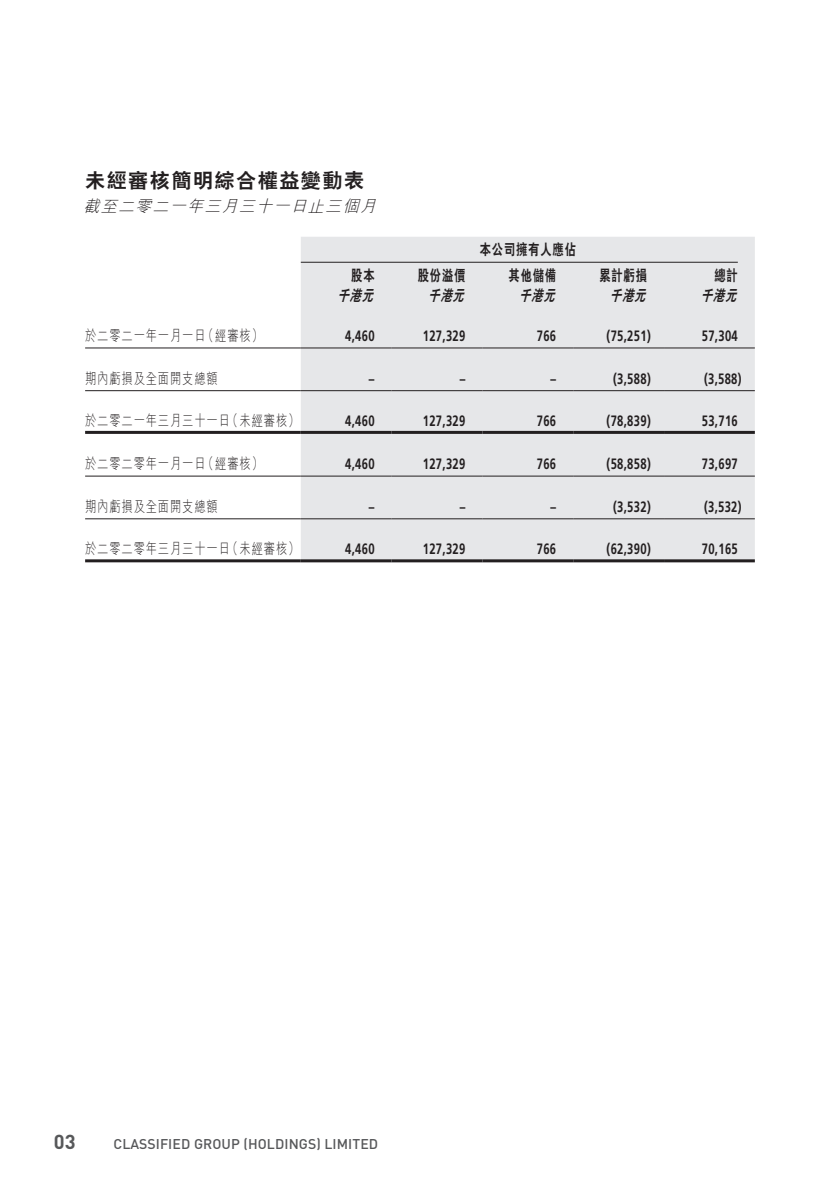
<style>
.page{position:relative;width:840px;height:1191px;background:#fff}
.page>*{position:absolute;margin:0;border:0;box-sizing:border-box;transform-origin:0 0}
.t1{font:800 20px "C Hei 2 HK";letter-spacing:.08em;color:#231f20}
.t2{font:700 20px "DIN";color:#57585a}
.t3{font:italic 300 16px "M Hei HK";color:#231f20}
.t4{font:700 15px "Frutiger LT Std";letter-spacing:.03em;color:#231f20;scale:.75 1}
.t5{font:300 15px "M Hei HK";letter-spacing:.08em;color:#231f20;scale:.75 1}
.t6{font:800 15px "C Hei 2 HK";letter-spacing:.08em;color:#231f20;scale:.75 1}
.t7{font:italic 800 15px "C Hei 2 HK";color:#231f20;scale:.75 1}
.t8{font:500 14px "DIN";letter-spacing:.005em;color:#57585a}
</style>
<div class="page">
<div style="left:300px;top:237px;width:454px;height:322px;background:#e6e7e9"></div>
<hr style="left:300px;top:262px;width:437px;height:1px;background:#231f20">
<hr style="left:85px;top:347px;width:215px;height:1px;background:#231f20">
<hr style="left:300px;top:347px;width:91px;height:1px;background:#231f20">
<hr style="left:391px;top:347px;width:91px;height:1px;background:#231f20">
<hr style="left:482px;top:347px;width:91px;height:1px;background:#231f20">
<hr style="left:573px;top:347px;width:90px;height:1px;background:#231f20">
<hr style="left:663px;top:347px;width:91px;height:1px;background:#231f20">
<hr style="left:85px;top:390px;width:215px;height:1px;background:#231f20">
<hr style="left:300px;top:390px;width:91px;height:1px;background:#231f20">
<hr style="left:391px;top:390px;width:91px;height:1px;background:#231f20">
<hr style="left:482px;top:390px;width:91px;height:1px;background:#231f20">
<hr style="left:573px;top:390px;width:90px;height:1px;background:#231f20">
<hr style="left:663px;top:390px;width:91px;height:1px;background:#231f20">
<hr style="left:85px;top:431px;width:215px;height:3px;background:#231f20">
<hr style="left:300px;top:431px;width:91px;height:3px;background:#231f20">
<hr style="left:391px;top:431px;width:91px;height:3px;background:#231f20">
<hr style="left:482px;top:431px;width:91px;height:3px;background:#231f20">
<hr style="left:573px;top:431px;width:90px;height:3px;background:#231f20">
<hr style="left:663px;top:431px;width:91px;height:3px;background:#231f20">
<hr style="left:85px;top:475px;width:215px;height:1px;background:#231f20">
<hr style="left:300px;top:475px;width:91px;height:1px;background:#231f20">
<hr style="left:391px;top:475px;width:91px;height:1px;background:#231f20">
<hr style="left:482px;top:475px;width:91px;height:1px;background:#231f20">
<hr style="left:573px;top:475px;width:90px;height:1px;background:#231f20">
<hr style="left:663px;top:475px;width:91px;height:1px;background:#231f20">
<hr style="left:85px;top:518px;width:215px;height:1px;background:#231f20">
<hr style="left:300px;top:518px;width:91px;height:1px;background:#231f20">
<hr style="left:391px;top:518px;width:91px;height:1px;background:#231f20">
<hr style="left:482px;top:518px;width:91px;height:1px;background:#231f20">
<hr style="left:573px;top:518px;width:90px;height:1px;background:#231f20">
<hr style="left:663px;top:518px;width:91px;height:1px;background:#231f20">
<hr style="left:85px;top:559px;width:215px;height:3px;background:#231f20">
<hr style="left:300px;top:559px;width:91px;height:3px;background:#231f20">
<hr style="left:391px;top:559px;width:91px;height:3px;background:#231f20">
<hr style="left:482px;top:559px;width:91px;height:3px;background:#231f20">
<hr style="left:573px;top:559px;width:90px;height:3px;background:#231f20">
<hr style="left:663px;top:559px;width:91px;height:3px;background:#231f20">
<h1 class="t1" style="left:85px;top:170px;width:280px">未經審核簡明綜合權益變動表</h1>
<p class="t3" style="left:83px;top:198px;width:298px">截至二零二一年三月三十一日止三個月</p>
<p class="t6" style="left:479px;top:242px;width:130px">本公司擁有人應佔</p>
<p class="t6" style="left:351px;top:268px;width:33px">股本</p>
<p class="t6" style="left:417px;top:268px;width:65px">股份溢價</p>
<p class="t6" style="left:508px;top:268px;width:65px">其他儲備</p>
<p class="t6" style="left:599px;top:268px;width:65px">累計虧損</p>
<p class="t6" style="left:714px;top:268px;width:33px">總計</p>
<p class="t7" style="left:337px;top:288px;width:54px">千港元</p>
<p class="t7" style="left:428px;top:288px;width:54px">千港元</p>
<p class="t7" style="left:519px;top:288px;width:54px">千港元</p>
<p class="t7" style="left:609px;top:288px;width:54px">千港元</p>
<p class="t7" style="left:700px;top:288px;width:54px">千港元</p>
<p class="t5" style="left:85px;top:328px;width:238px">於二零二一年一月一日（經審核）</p>
<p class="t4" style="left:345px;top:327px;width:41px">4,460</p>
<p class="t4" style="left:422px;top:327px;width:58px">127,329</p>
<p class="t4" style="left:536px;top:327px;width:27px">766</p>
<p class="t4" style="left:606px;top:327px;width:60px">(75,251)</p>
<p class="t4" style="left:701px;top:327px;width:49px">57,304</p>
<p class="t5" style="left:85px;top:370px;width:178px">期內虧損及全面開支總額</p>
<p class="t4" style="left:369px;top:369px;width:9px">–</p>
<p class="t4" style="left:459px;top:369px;width:9px">–</p>
<p class="t4" style="left:550px;top:369px;width:9px">–</p>
<p class="t4" style="left:613px;top:369px;width:52px">(3,588)</p>
<p class="t4" style="left:703px;top:369px;width:52px">(3,588)</p>
<p class="t5" style="left:85px;top:413px;width:287px">於二零二一年三月三十一日（未經審核）</p>
<p class="t4" style="left:345px;top:412px;width:41px">4,460</p>
<p class="t4" style="left:422px;top:412px;width:58px">127,329</p>
<p class="t4" style="left:536px;top:412px;width:27px">766</p>
<p class="t4" style="left:606px;top:412px;width:60px">(78,839)</p>
<p class="t4" style="left:701px;top:412px;width:49px">53,716</p>
<p class="t5" style="left:85px;top:456px;width:238px">於二零二零年一月一日（經審核）</p>
<p class="t4" style="left:345px;top:455px;width:41px">4,460</p>
<p class="t4" style="left:422px;top:455px;width:58px">127,329</p>
<p class="t4" style="left:536px;top:455px;width:27px">766</p>
<p class="t4" style="left:606px;top:455px;width:60px">(58,858)</p>
<p class="t4" style="left:701px;top:455px;width:49px">73,697</p>
<p class="t5" style="left:85px;top:498px;width:178px">期內虧損及全面開支總額</p>
<p class="t4" style="left:369px;top:498px;width:9px">–</p>
<p class="t4" style="left:459px;top:498px;width:9px">–</p>
<p class="t4" style="left:550px;top:498px;width:9px">–</p>
<p class="t4" style="left:613px;top:498px;width:52px">(3,532)</p>
<p class="t4" style="left:703px;top:498px;width:52px">(3,532)</p>
<p class="t5" style="left:85px;top:541px;width:287px">於二零二零年三月三十一日（未經審核）</p>
<p class="t4" style="left:345px;top:540px;width:41px">4,460</p>
<p class="t4" style="left:422px;top:540px;width:58px">127,329</p>
<p class="t4" style="left:536px;top:540px;width:27px">766</p>
<p class="t4" style="left:606px;top:540px;width:60px">(62,390)</p>
<p class="t4" style="left:701px;top:540px;width:49px">70,165</p>
<h1 class="t2" style="left:54px;top:1129px;width:23px">03</h1>
<p class="t8" style="left:113px;top:1135px;width:266px">CLASSIFIED GROUP (HOLDINGS) LIMITED</p>
</div>
